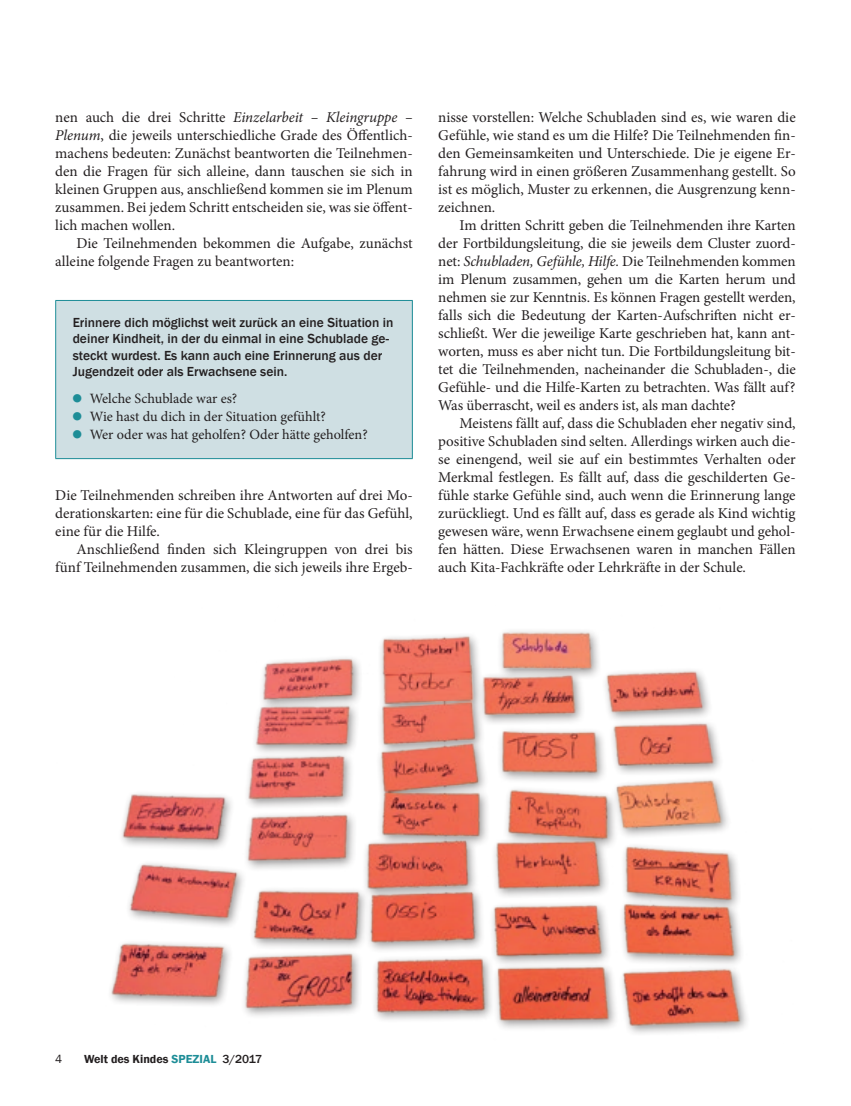
<style>
.page{position:relative;width:851px;height:1106px;background:#fff}
.page>*{position:absolute;margin:0;border:0;box-sizing:border-box;transform-origin:0 0}
.t1{font:15px/18px "Minion Pro";color:#231f20;text-align:justify}
.t2{font:14.25px/18px "Minion Pro";letter-spacing:-.005em;color:#231f20}
.t3{font:500 13.5px/16.5px "Franklin Gothic";color:#231f20}
.t4{font:600 12px "Franklin Gothic";color:#231f20}
.t5{font:12px "Franklin Gothic";color:#231f20}
.s1{font-style:italic}
.s2{color:#1d8d97}
.s3{font-weight:500}
</style>
<div class="page">
<div style="left:56px;top:300px;width:356px;height:158px;background:#cfdfe3"></div>
<hr style="left:55px;top:301px;width:1px;height:157px;background:#1d8d97">
<hr style="left:55px;top:300px;width:357px;height:1px;background:#1d8d97">
<hr style="left:412px;top:301px;width:1px;height:157px;background:#1d8d97">
<hr style="left:55px;top:458px;width:357px;height:1px;background:#1d8d97">
<img style="left:111px;top:631px;width:636px;height:403px">
<p class="t1" style="left:55px;top:108px;width:359px">nen auch die drei Schritte <span class="s1">Einzelarbeit – Kleingruppe – Plenum</span>, die jeweils unterschiedliche Grade des Öffentlich&shy;machens bedeuten: Zunächst beantworten die Teilnehmen&shy;den die Fragen für sich alleine, dann tauschen sie sich in kleinen Gruppen aus, anschließend kommen sie im Plenum zusammen. Bei jedem Schritt entscheiden sie, was sie öffent&shy;lich machen wollen.</p>
<p class="t1" style="left:55px;top:234px;width:359px;text-indent:21px">Die Teilnehmenden bekommen die Aufgabe, zunächst alleine folgende Fragen zu beantworten:</p>
<p class="t3" style="left:73px;top:314px;width:322px">Erinnere dich möglichst weit zurück an eine Situation in deiner Kindheit, in der du einmal in eine Schublade ge&shy;steckt wurdest. Es kann auch eine Erinnerung aus der Jugendzeit oder als Erwachsene sein.</p>
<p class="t2" style="left:90px;top:390px;width:279px">Welche Schublade war es?<br>Wie hast du dich in der Situation gefühlt?<br>Wer oder was hat geholfen? Oder hätte geholfen?</p>
<p class="t1" style="left:55px;top:486px;width:359px">Die Teilnehmenden schreiben ihre Antworten auf drei Mo&shy;derationskarten: eine für die Schublade, eine für das Gefühl, eine für die Hilfe.</p>
<p class="t1" style="left:55px;top:540px;width:359px;text-align:right">Anschließend finden sich Kleingruppen von drei bis fünf Teilnehmenden zusammen, die sich jeweils ihre Ergeb-</p>
<p class="t1" style="left:438px;top:108px;width:359px">nisse vorstellen: Welche Schubladen sind es, wie waren die Gefühle, wie stand es um die Hilfe? Die Teilnehmenden fin&shy;den Gemeinsamkeiten und Unterschiede. Die je eigene Er&shy;fahrung wird in einen größeren Zusammenhang gestellt. So ist es möglich, Muster zu erkennen, die Ausgrenzung kenn&shy;zeichnen.</p>
<p class="t1" style="left:438px;top:216px;width:359px;text-indent:21px">Im dritten Schritt geben die Teilnehmenden ihre Karten der Fortbildungsleitung, die sie jeweils dem Cluster zuord&shy;net: <span class="s1">Schubladen, Gefühle, Hilfe.</span> Die Teilnehmenden kommen im Plenum zusammen, gehen um die Karten herum und nehmen sie zur Kenntnis. Es können Fragen gestellt werden, falls sich die Bedeutung der Karten-Aufschriften nicht er&shy;schließt. Wer die jeweilige Karte geschrieben hat, kann ant&shy;worten, muss es aber nicht tun. Die Fortbildungsleitung bit&shy;tet die Teilnehmenden, nacheinander die Schubladen-, die Gefühle- und die Hilfe-Karten zu betrachten. Was fällt auf?<br>Was überrascht, weil es anders ist, als man dachte?</p>
<p class="t1" style="left:438px;top:414px;width:359px;text-indent:21px">Meistens fällt auf, dass die Schubladen eher negativ sind, positive Schubladen sind selten. Allerdings wirken auch die&shy;se einengend, weil sie auf ein bestimmtes Verhalten oder Merkmal festlegen. Es fällt auf, dass die geschilderten Ge&shy;fühle starke Gefühle sind, auch wenn die Erinnerung lange zurückliegt. Und es fällt auf, dass es gerade als Kind wichtig gewesen wäre, wenn Erwachsene einem geglaubt und gehol&shy;fen hätten. Diese Erwachsenen waren in manchen Fällen auch Kita-Fachkräfte oder Lehrkräfte in der Schule.</p>
<p class="t5" style="left:55px;top:1051px;width:9px">4</p>
<p class="t4" style="left:84px;top:1051px;width:180px">Welt des Kindes <span class="s2">SPEZIAL</span> <span class="s3">3/2017</span></p>
</div>
